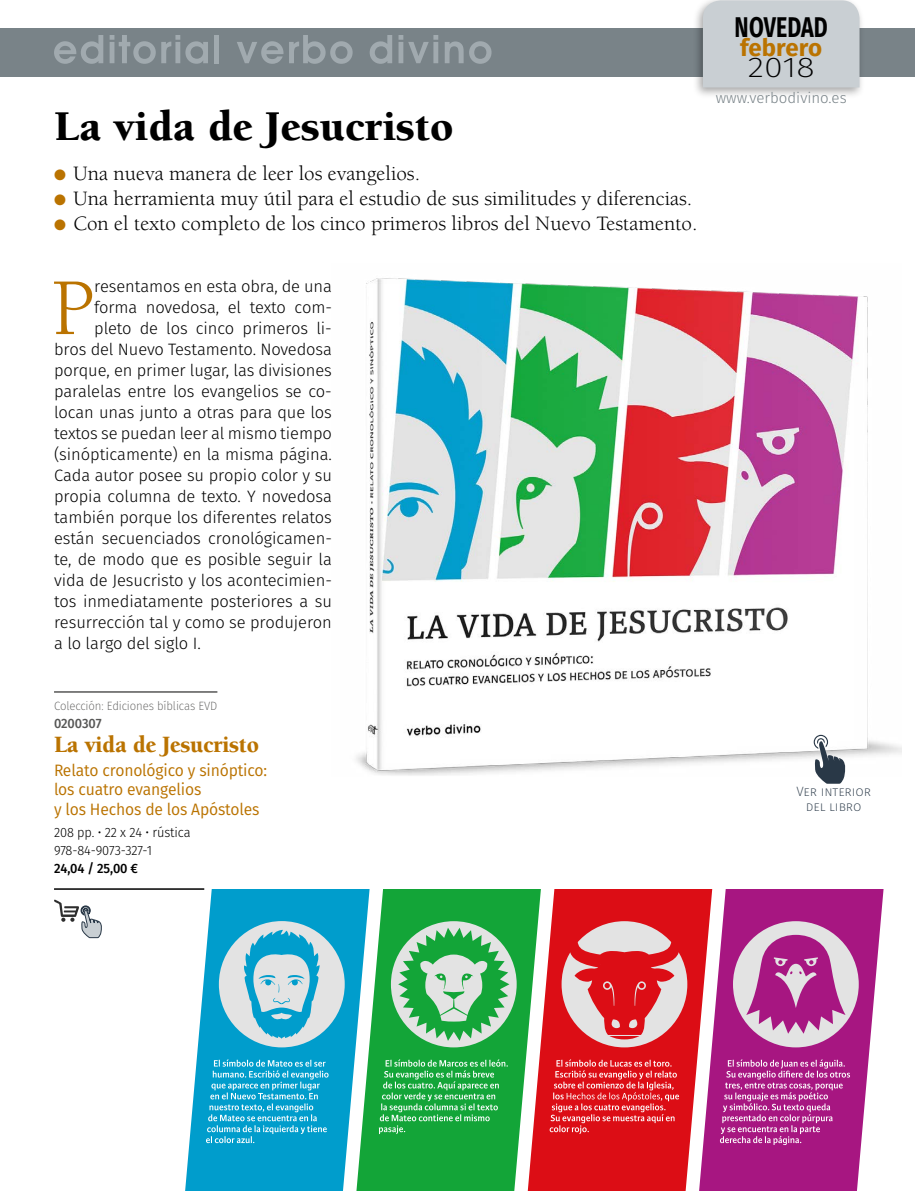
<style>
.page{position:relative;width:915px;height:1191px;background:#fff}
.page>*{position:absolute;margin:0;border:0;box-sizing:border-box;transform-origin:0 0}
.t1{font:82.65px "Berkeley";color:#ba7300}
.t2{font:900 43.5px "Berkeley";color:#000}
.t3{font:700 28.5px "Fira Sans";letter-spacing:.01em;color:#000;scale:.75 1}
.t4{font:200 28.5px "Fira Sans";color:#000;scale:1.2 1}
.t5{font:900 24px "Berkeley";letter-spacing:-.01em;color:#ba7300;scale:.95 1}
.t6{font:700 24px "Fira Sans";letter-spacing:-.005em;color:#ba7300}
.t7{font:21px "Berkeley";color:#000}
.t8{font:300 16.5px "Fira Sans";letter-spacing:-.005em;color:#000}
.t9{font:16.5px/19.5px "Fira Sans";letter-spacing:-.01em;color:#ba7300;scale:.95 1}
.t10{font:300 15px "Fira Sans";color:#798388}
.t11{font:300 13.5px/18px "Fira Sans";letter-spacing:-.01em;color:#000;scale:.95 1}
.t12{font:200 13.5px/15px "Fira Sans";color:#293847;text-align:center}
.t13{font:500 13.5px "Fira Sans";letter-spacing:-.01em;color:#000;scale:.95 1}
.t14{font:500 13.5px "Fira Sans";letter-spacing:-.01em;color:#575756;scale:.95 1}
.t15{font:200 12px "Fira Sans";letter-spacing:-.01em;color:#575756;scale:.95 1}
.s1{color:#ba7300}
</style>
<div class="page">
<svg style="left:185px;top:889px;width:171px;height:302px;fill:#009dcc"></svg>
<svg style="left:356px;top:889px;width:171px;height:302px;background:#34b159"></svg>
<svg style="left:527px;top:889px;width:171px;height:302px;background:#d93537"></svg>
<svg style="left:698px;top:889px;width:186px;height:302px;fill:#a71681"></svg>
<div style="left:219px;top:921px;width:125px;height:126px;background:#e3e3e3;border-radius:50%"></div>
<svg style="left:243px;top:930px;width:77px;height:108px"></svg>
<div style="left:391px;top:921px;width:125px;height:126px;background:#e3e3e3;border-radius:50%"></div>
<svg style="left:398px;top:927px;width:111px;height:114px"></svg>
<div style="left:561px;top:921px;width:126px;height:126px;background:#e3e3e3;border-radius:50%"></div>
<svg style="left:569px;top:929px;width:110px;height:110px"></svg>
<div style="left:732px;top:921px;width:126px;height:126px;background:#e3e3e3;border-radius:50%"></div>
<svg style="left:746px;top:935px;width:99px;height:98px"></svg>
<svg style="left:206px;top:1059px;width:122px;height:84px;background:#2caed4"></svg>
<svg style="left:379px;top:1059px;width:128px;height:75px;background:#3ab359"></svg>
<svg style="left:549px;top:1059px;width:130px;height:75px;background:#e1353b"></svg>
<svg style="left:719px;top:1059px;width:130px;height:86px;background:#b63e96"></svg>
<hr style="left:54px;top:691px;width:163px;height:1px;background:#575756">
<hr style="left:54px;top:888px;width:150px;height:1px;background:#000">
<div style="left:0;top:28px;width:914px;height:49px;background:#798388"></div>
<img style="left:356px;top:278px;width:544px;height:498px">
<svg style="left:54px;top:35px;width:49px;height:29px"></svg>
<svg style="left:110px;top:35px;width:98px;height:29px"></svg>
<div style="left:214px;top:35px;width:5px;height:28px;background:#a1aaaf"></div>
<svg style="left:237px;top:41px;width:46px;height:23px"></svg>
<svg style="left:289px;top:35px;width:63px;height:29px"></svg>
<svg style="left:369px;top:35px;width:23px;height:29px"></svg>
<svg style="left:398px;top:35px;width:40px;height:28px"></svg>
<svg style="left:445px;top:41px;width:18px;height:22px"></svg>
<svg style="left:469px;top:41px;width:22px;height:23px"></svg>
<svg style="left:813px;top:735px;width:32px;height:48px"></svg>
<div style="left:691px;top:0;width:173px;height:99px;background:#000;opacity:.35"></div>
<div style="left:702px;top:0;width:157px;height:87px;background:#c9cfd3"></div>
<svg style="left:54px;top:899px;width:48px;height:39px"></svg>
<h2 class="t2" style="left:54px;top:104px;width:401px">La vida de Jesucristo</h2>
<p class="t7" style="left:54px;top:162px;width:367px"><span class="s1">●</span> Una nueva manera de leer los evangelios.</p>
<p class="t7" style="left:54px;top:188px;width:639px"><span class="s1">●</span> Una herramienta muy útil para el estudio de sus similitudes y diferencias.</p>
<p class="t7" style="left:54px;top:213px;width:644px"><span class="s1">●</span> Con el texto completo de los cinco primeros libros del Nuevo Testamento.</p>
<h1 class="t1" style="left:52px;top:264px;width:44px">P</h1>
<p class="t8" style="left:94px;top:275px;width:239px">resentamos en esta obra, de una</p>
<p class="t8" style="left:94px;top:296px;width:239px">forma novedosa, el texto com-</p>
<p class="t8" style="left:94px;top:317px;width:239px">pleto de los cinco primeros li-</p>
<p class="t8" style="left:54px;top:338px;width:279px">bros del Nuevo Testamento. Novedosa</p>
<p class="t8" style="left:54px;top:359px;width:279px">porque, en primer lugar, las divisiones</p>
<p class="t8" style="left:54px;top:380px;width:279px">paralelas entre los evangelios se co-</p>
<p class="t8" style="left:54px;top:401px;width:279px">locan unas junto a otras para que los</p>
<p class="t8" style="left:54px;top:422px;width:279px">textos se puedan leer al mismo tiempo</p>
<p class="t8" style="left:54px;top:443px;width:279px">(sinópticamente) en la misma página.</p>
<p class="t8" style="left:54px;top:464px;width:279px">Cada autor posee su propio color y su</p>
<p class="t8" style="left:54px;top:485px;width:279px">propia columna de texto. Y novedosa</p>
<p class="t8" style="left:54px;top:506px;width:279px">también porque los diferentes relatos</p>
<p class="t8" style="left:54px;top:527px;width:279px">están secuenciados cronológicamen-</p>
<p class="t8" style="left:54px;top:548px;width:279px">te, de modo que es posible seguir la</p>
<p class="t8" style="left:54px;top:569px;width:279px">vida de Jesucristo y los acontecimien-</p>
<p class="t8" style="left:54px;top:590px;width:279px">tos inmediatamente posteriores a su</p>
<p class="t8" style="left:54px;top:611px;width:279px">resurrección tal y como se produjeron</p>
<p class="t8" style="left:54px;top:632px;width:148px">a lo largo del siglo I.</p>
<p class="t15" style="left:54px;top:697px;width:173px">Colección: Ediciones bíblicas EVD</p>
<p class="t14" style="left:54px;top:713px;width:52px">0200307</p>
<h3 class="t5" style="left:54px;top:731px;width:217px">La vida de Jesucristo</h3>
<p class="t9" style="left:54px;top:760px;width:226px">Relato cronológico y sinóptico: los cuatro evangelios<br>y los Hechos de los Apóstoles</p>
<p class="t11" style="left:54px;top:823px;width:145px">208 pp. • 22 x 24 • rústica<br>978-84-9073-327-1</p>
<p class="t13" style="left:54px;top:858px;width:90px">24,04 / 25,00 €</p>
<h3 class="t3" style="left:734px;top:7px;width:126px">NOVEDAD</h3>
<h3 class="t6" style="left:740px;top:31px;width:84px">febrero</h3>
<h3 class="t4" style="left:747px;top:47px;width:57px">2018</h3>
<p class="t10" style="left:715px;top:88px;width:132px">www.verbodivino.es</p>
<p class="t12" style="left:796px;top:783px;width:76px">Ver interior del libro</p>
</div>
